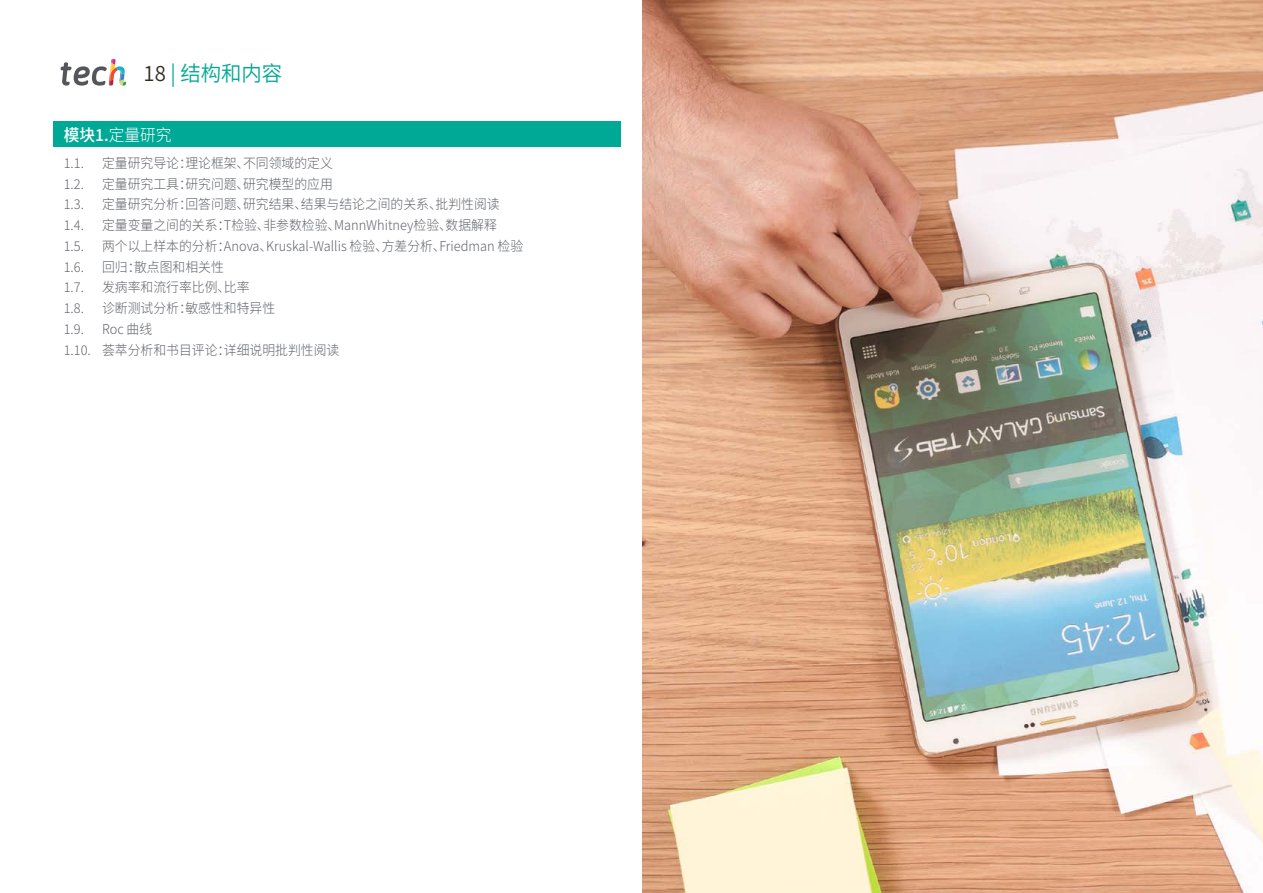
<style>
.page{position:relative;width:1263px;height:893px;background:#fff}
.page>*{position:absolute;margin:0;border:0;box-sizing:border-box;transform-origin:0 0}
.t1{font:21px "Source Han Sans CN";color:#00a996}
.t2{font:500 16.5px "Source Han Sans CN";color:#fff;scale:.95 1}
.t3{font:300 13.5px/20.7px "Source Han Sans CN";color:#61646a;scale:.95 1}
.s1{color:#312e20}
.s2{font-weight:300}
</style>
<div class="page">
<div style="left:53px;top:121px;width:568px;height:26px;background:#00a996"></div>
<img style="left:642px;top:0;width:621px;height:893px">
<svg style="left:61px;top:59px;width:65px;height:27px"></svg>
<h1 class="t1" style="left:144px;top:61px;width:140px"><span class="s1">18</span> | 结构和内容</h1>
<p class="t2" style="left:64px;top:125px;width:115px">模块1.<span class="s2">定量研究</span></p>
<p class="t3" style="left:64px;top:153px;width:23px">1.1.</p>
<p class="t3" style="left:102px;top:153px;width:245px">定量研究导论：理论框架、不同领域的定义</p>
<p class="t3" style="left:64px;top:174px;width:23px">1.2.</p>
<p class="t3" style="left:102px;top:174px;width:245px">定量研究工具：研究问题、研究模型的应用</p>
<p class="t3" style="left:64px;top:194px;width:23px">1.3.</p>
<p class="t3" style="left:102px;top:194px;width:420px">定量研究分析：回答问题、研究结果、结果与结论之间的关系、批判性阅读</p>
<p class="t3" style="left:64px;top:215px;width:23px">1.4.</p>
<p class="t3" style="left:102px;top:215px;width:417px">定量变量之间的关系：T检验、非参数检验、MannWhitney检验、数据解释</p>
<p class="t3" style="left:64px;top:236px;width:23px">1.5.</p>
<p class="t3" style="left:102px;top:236px;width:445px">两个以上样本的分析：Anova、Kruskal-Wallis 检验、方差分析、Friedman 检验</p>
<p class="t3" style="left:64px;top:257px;width:23px">1.6.</p>
<p class="t3" style="left:102px;top:257px;width:130px">回归：散点图和相关性</p>
<p class="t3" style="left:64px;top:277px;width:23px">1.7.</p>
<p class="t3" style="left:102px;top:277px;width:157px">发病率和流行率比例、比率</p>
<p class="t3" style="left:64px;top:298px;width:23px">1.8.</p>
<p class="t3" style="left:102px;top:298px;width:184px">诊断测试分析：敏感性和特异性</p>
<p class="t3" style="left:64px;top:319px;width:23px">1.9.</p>
<p class="t3" style="left:64px;top:319px;width:292px;text-indent:38px">Roc 曲线<br>1.10. 荟萃分析和书目评论：详细说明批判性阅读</p>
</div>
